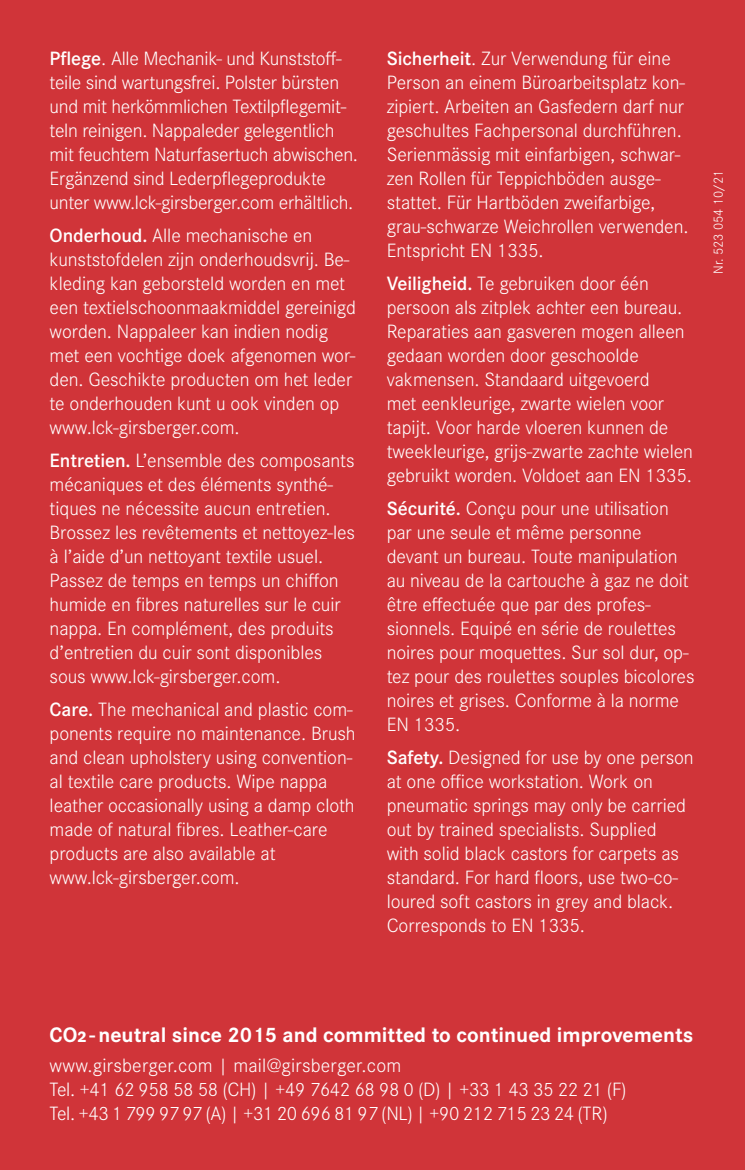
<style>
.page{position:relative;width:745px;height:1170px;background:#fff}
.page>*{position:absolute;margin:0;border:0;box-sizing:border-box;transform-origin:0 0}
.t1{font:700 21.75px "Corporate S";color:#fff}
.t2{font:300 20px/24px "Corporate S";letter-spacing:-.005em;color:#fff}
.t3{font:300 13.75px "Corporate S";color:#fff}
.s1{font-weight:600}
</style>
<div class="page">
<div style="left:0;top:0;width:744px;height:1169px;background:#d03439"></div>
<p class="t2" style="left:50px;top:46px;width:310px"><span class="s1">Pflege</span>. Alle Mechanik- und Kunststoff&shy;teile sind wartungsfrei. Polster bürsten und mit herkömmlichen Textilpflegemit&shy;teln reinigen. Nappaleder gelegentlich mit feuchtem Naturfasertuch abwischen.<br>Ergänzend sind Lederpflegeprodukte unter www.lck-girsberger.com erhältlich.</p>
<p class="t2" style="left:50px;top:223px;width:308px"><span class="s1">Onderhoud.</span> Alle mechanische en kunststofdelen zijn onderhoudsvrij. Be&shy;kleding kan geborsteld worden en met een textielschoonmaakmiddel gereinigd worden. Nappaleer kan indien nodig met een vochtige doek afgenomen wor&shy;den. Geschikte producten om het leder te onderhouden kunt u ook vinden op www.lck-girsberger.com.</p>
<p class="t2" style="left:50px;top:448px;width:307px"><span class="s1">Entretien.</span> L’ensemble des composants mécaniques et des éléments synthé&shy;tiques ne nécessite aucun entretien.<br>Brossez les revêtements et nettoyez-les à l’aide d’un nettoyant textile usuel.<br>Passez de temps en temps un chiffon humide en fibres naturelles sur le cuir nappa. En complément, des produits d’entretien du cuir sont disponibles sous www.lck-girsberger.com.</p>
<p class="t2" style="left:50px;top:697px;width:307px"><span class="s1">Care.</span> The mechanical and plastic com&shy;ponents require no maintenance. Brush and clean upholstery using convention&shy;al textile care products. Wipe nappa leather occasionally using a damp cloth made of natural fibres. Leather-care products are also available at www.lck-girsberger.com.</p>
<p class="t2" style="left:386px;top:46px;width:303px"><span class="s1">Sicherheit</span>. Zur Verwendung für eine Person an einem Büroarbeitsplatz kon&shy;zipiert. Arbeiten an Gasfedern darf nur geschultes Fachpersonal durchführen.<br>Serienmässig mit einfarbigen, schwar&shy;zen Rollen für Teppichböden ausge&shy;stattet. Für Hartböden zweifarbige, grau-schwarze Weichrollen verwenden.<br>Entspricht EN 1335.</p>
<p class="t2" style="left:386px;top:271px;width:307px"><span class="s1">Veiligheid.</span> Te gebruiken door één persoon als zitplek achter een bureau.<br>Reparaties aan gasveren mogen alleen gedaan worden door geschoolde vakmensen. Standaard uitgevoerd<br>met eenkleurige, zwarte wielen voor tapijt. Voor harde vloeren kunnen de tweekleurige, grijs-zwarte zachte wielen gebruikt worden. Voldoet aan EN 1335.</p>
<p class="t2" style="left:386px;top:496px;width:309px"><span class="s1">Sécurité.</span> Conçu pour une utilisation par une seule et même personne devant un bureau. Toute manipulation au niveau de la cartouche à gaz ne doit être effectuée que par des profes&shy;sionnels. Equipé en série de roulettes noires pour moquettes. Sur sol dur, op&shy;tez pour des roulettes souples bicolores noires et grises. Conforme à la norme EN 1335.</p>
<p class="t2" style="left:386px;top:745px;width:308px"><span class="s1">Safety.</span> Designed for use by one person at one office workstation. Work on pneumatic springs may only be carried out by trained specialists. Supplied<br>with solid black castors for carpets as standard. For hard floors, use two-co&shy;loured soft castors in grey and black.<br>Corresponds to EN 1335.</p>
<p class="t3" style="left:710px;top:274px;width:106px;rotate:-90deg">Nr. 523 054 10/21</p>
<p class="t1" style="left:50px;top:1017px;width:644px">CO2 - neutral since 2015 and committed to continued improvements</p>
<p class="t2" style="left:50px;top:1053px;width:578px">www.girsberger.com | mail@girsberger.com<br>Tel. +41 62 958 58 58 (CH) | +49 7642 68 98 0 (D) | +33 1 43 35 22 21 (F)<br>Tel. +43 1 799 97 97 (A) | +31 20 696 81 97 (NL) | +90 212 715 23 24 (TR)</p>
</div>
